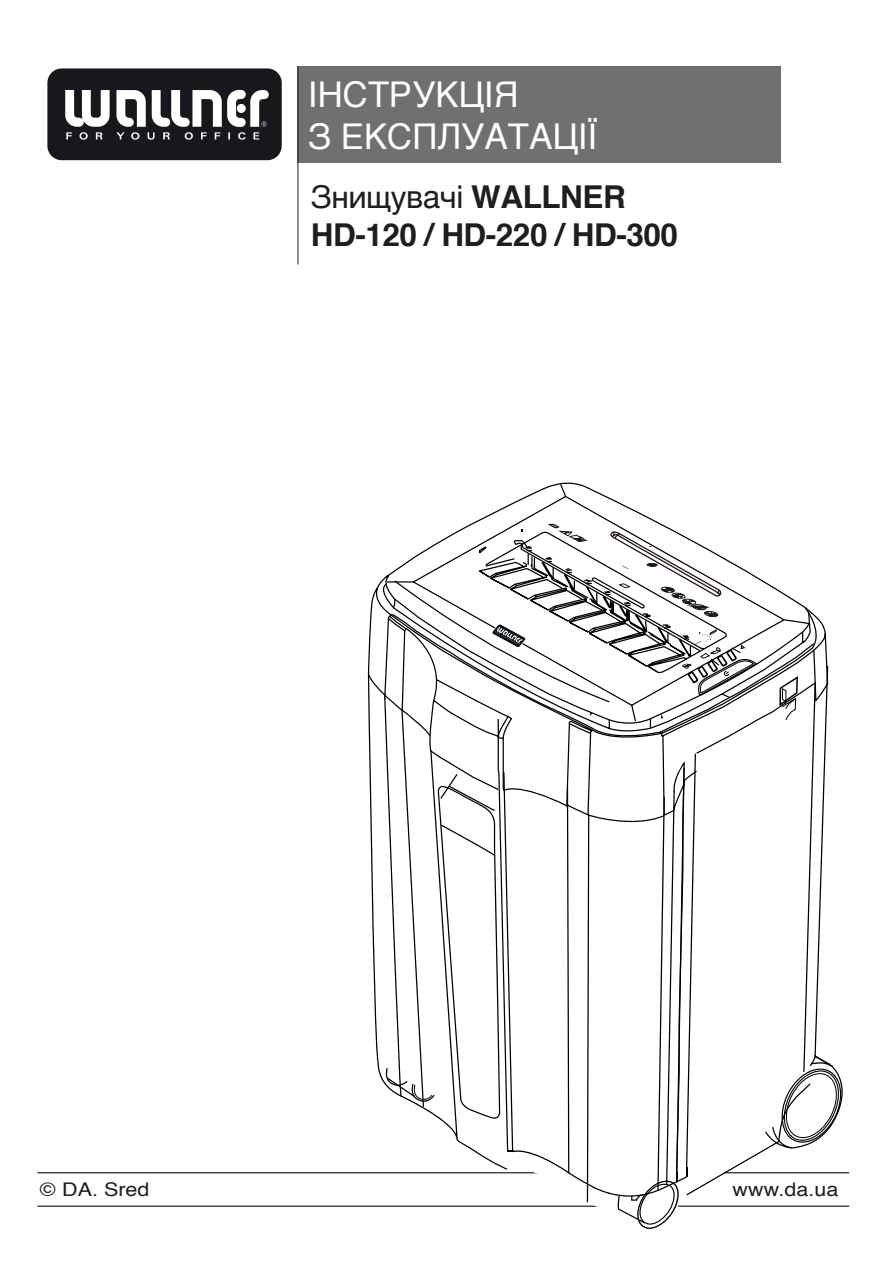
<style>
.page{position:relative;width:893px;height:1263px;background:#fff}
.page>*{position:absolute;margin:0;border:0;box-sizing:border-box;transform-origin:0 0}
.t1{font:35.55px/41.5px "Helvetica";color:#fff}
.t2{font:700 31.5px/37.8px "Helvetica";letter-spacing:-.015em;color:#1f1d21}
.t3{font:18.9px "Helvetica";color:#1f1d21;scale:1.14 1}
.s1{font-weight:400}
</style>
<div class="page">
<div style="left:298px;top:66px;width:483px;height:97px;background:#707071"></div>
<hr style="left:298px;top:66px;width:1px;height:198px;background:#1f1d21">
<hr style="left:38px;top:1172px;width:811px;height:1px;background:#1f1d21">
<hr style="left:38px;top:1205px;width:811px;height:2px;background:#1f1d21">
<svg style="left:540px;top:482px;width:122px;height:42px"></svg>
<svg style="left:368px;top:524px;width:482px;height:705px"></svg>
<div style="left:47px;top:68px;width:235px;height:92px;background:#1a171c;border-radius:14px"></div>
<svg style="left:65px;top:90px;width:204px;height:50px"></svg>
<p class="t1" style="left:308px;top:75px;width:291px">ІНСТРУКЦІЯ<br>З ЕКСПЛУАТАЦІЇ</p>
<p class="t2" style="left:311px;top:178px;width:369px"><span class="s1">Знищувачі</span> WALLNER<br>HD-120 / HD-220 / HD-300</p>
<p class="t3" style="left:40px;top:1175px;width:98px">© DA. Sred</p>
<p class="t3" style="left:732px;top:1175px;width:94px">www.da.ua</p>
</div>
